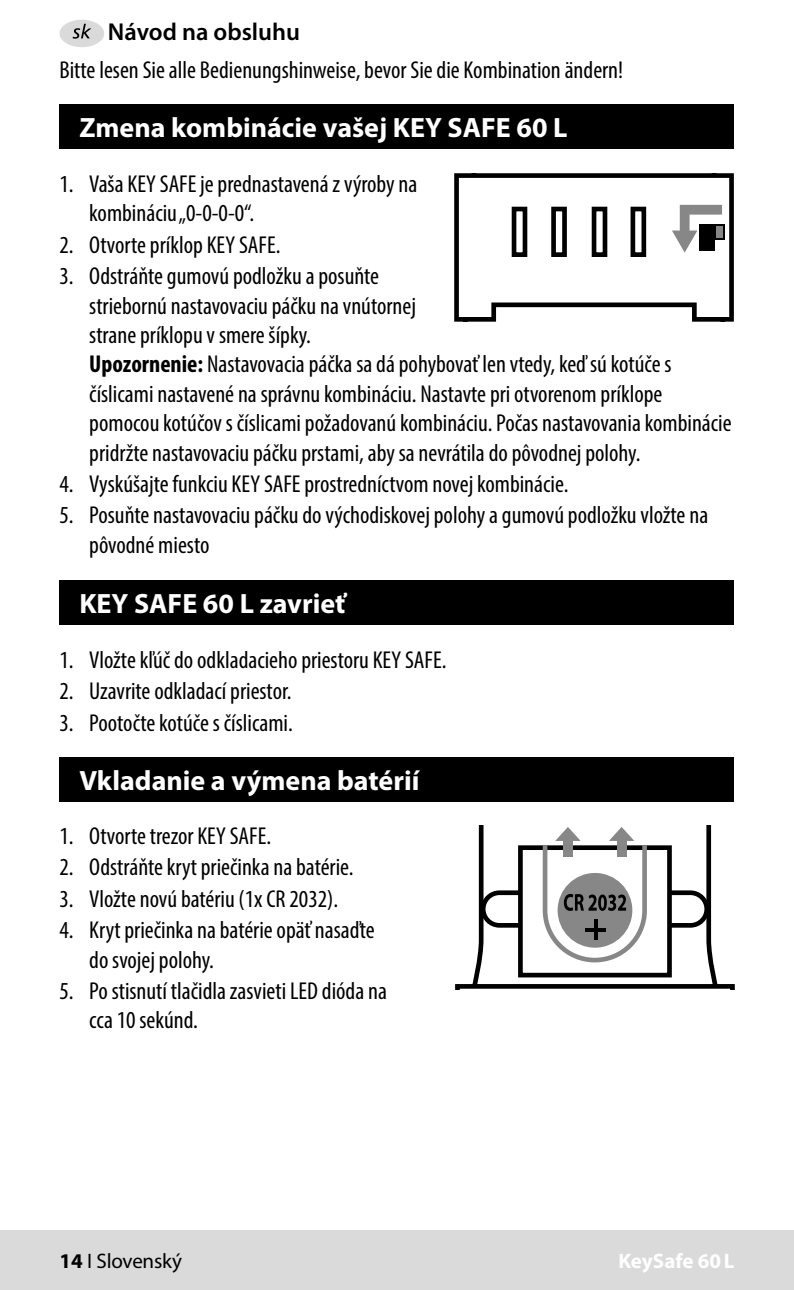
<style>
.page{position:relative;width:794px;height:1290px;background:#fff}
.page>*{position:absolute;margin:0;border:0;box-sizing:border-box;transform-origin:0 0}
.t1{font:700 28px "Myriad Pro";color:#fff}
.t2{font:condensed 24.5px/29.4px "Myriad Pro";color:#000}
.t3{font:600 24.5px "Myriad Pro";color:#000}
.t4{font:21px "Myriad Pro";letter-spacing:-.01em;color:#000}
.t5{font:700 21px "Myriad Pro";color:#fff}
.s1{font-weight:700}
</style>
<div class="page">
<div style="left:0;top:1230px;width:794px;height:60px;background:#dadada"></div>
<div style="left:60px;top:104px;width:674px;height:45px;background:#000"></div>
<div style="left:60px;top:580px;width:674px;height:45px;background:#000"></div>
<div style="left:60px;top:757px;width:674px;height:45px;background:#000"></div>
<div style="left:60px;top:20px;width:44px;height:27px;background:#dadada;border-radius:50%"></div>
<svg style="left:73px;top:24px;width:18px;height:15px"></svg>
<svg style="left:454px;top:174px;width:280px;height:147px"></svg>
<div style="left:591px;top:207px;width:16px;height:50px;border:5px solid #000"></div>
<div style="left:630px;top:207px;width:16px;height:50px;border:5px solid #000"></div>
<svg style="left:722px;top:224px;width:2px;height:16px"></svg>
<svg style="left:672px;top:205px;width:50px;height:48px"></svg>
<svg style="left:455px;top:827px;width:280px;height:162px"></svg>
<p class="t3" style="left:108px;top:16px;width:194px">Návod na obsluhu</p>
<p class="t2" style="left:60px;top:55px;width:565px">Bitte lesen Sie alle Bedienungshinweise, bevor Sie die Kombination ändern!</p>
<p class="t1" style="left:79px;top:109px;width:489px">Zmena kombinácie vašej KEY SAFE 60 L</p>
<p class="t2" style="left:89px;top:169px;width:329px;text-indent:-30px">1. Vaša KEY SAFE je prednastavená z výroby na kombináciu „0-0-0-0“.</p>
<p class="t2" style="left:60px;top:230px;width:222px">2. Otvorte príklop KEY SAFE.</p>
<p class="t2" style="left:89px;top:261px;width:644px;text-indent:-30px">3. Odstráňte gumovú podložku a posuňte<br>striebornú nastavovaciu páčku na vnútornej<br>strane príklopu v smere šípky.<br><span class="s1">Upozornenie:</span> Nastavovacia páčka sa dá pohybovať len vtedy, keď sú kotúče s číslicami nastavené na správnu kombináciu. Nastavte pri otvorenom príklope pomocou kotúčov s číslicami požadovanú kombináciu. Počas nastavovania kombinácie pridržte nastavovaciu páčku prstami, aby sa nevrátila do pôvodnej polohy.</p>
<p class="t2" style="left:60px;top:469px;width:510px">4. Vyskúšajte funkciu KEY SAFE prostredníctvom novej kombinácie.</p>
<p class="t2" style="left:89px;top:500px;width:620px;text-indent:-30px">5. Posuňte nastavovaciu páčku do východiskovej polohy a gumovú podložku vložte na pôvodné miesto</p>
<p class="t1" style="left:79px;top:585px;width:268px">KEY SAFE 60 L zavrieť</p>
<p class="t2" style="left:60px;top:645px;width:388px">1. Vložte kľúč do odkladacieho priestoru KEY SAFE.</p>
<p class="t2" style="left:60px;top:676px;width:233px">2. Uzavrite odkladací priestor.</p>
<p class="t2" style="left:60px;top:707px;width:235px">3. Pootočte kotúče s číslicami.</p>
<p class="t1" style="left:79px;top:762px;width:341px">Vkladanie a výmena batérií</p>
<p class="t2" style="left:60px;top:821px;width:213px">1. Otvorte trezor KEY SAFE.</p>
<p class="t2" style="left:60px;top:852px;width:295px">2. Odstráňte kryt priečinka na batérie.</p>
<p class="t2" style="left:60px;top:883px;width:280px">3. Vložte novú batériu (1x CR 2032).</p>
<p class="t2" style="left:89px;top:915px;width:287px;text-indent:-30px">4. Kryt priečinka na batérie opäť nasaďte do svojej polohy.</p>
<p class="t2" style="left:89px;top:976px;width:299px;text-indent:-30px">5. Po stisnutí tlačidla zasvieti LED dióda na cca 10 sekúnd.</p>
<p class="t4" style="left:60px;top:1248px;width:124px"><span class="s1">14</span> I Slovenský</p>
<p class="t5" style="left:618px;top:1247px;width:118px">KeySafe 60L</p>
</div>
